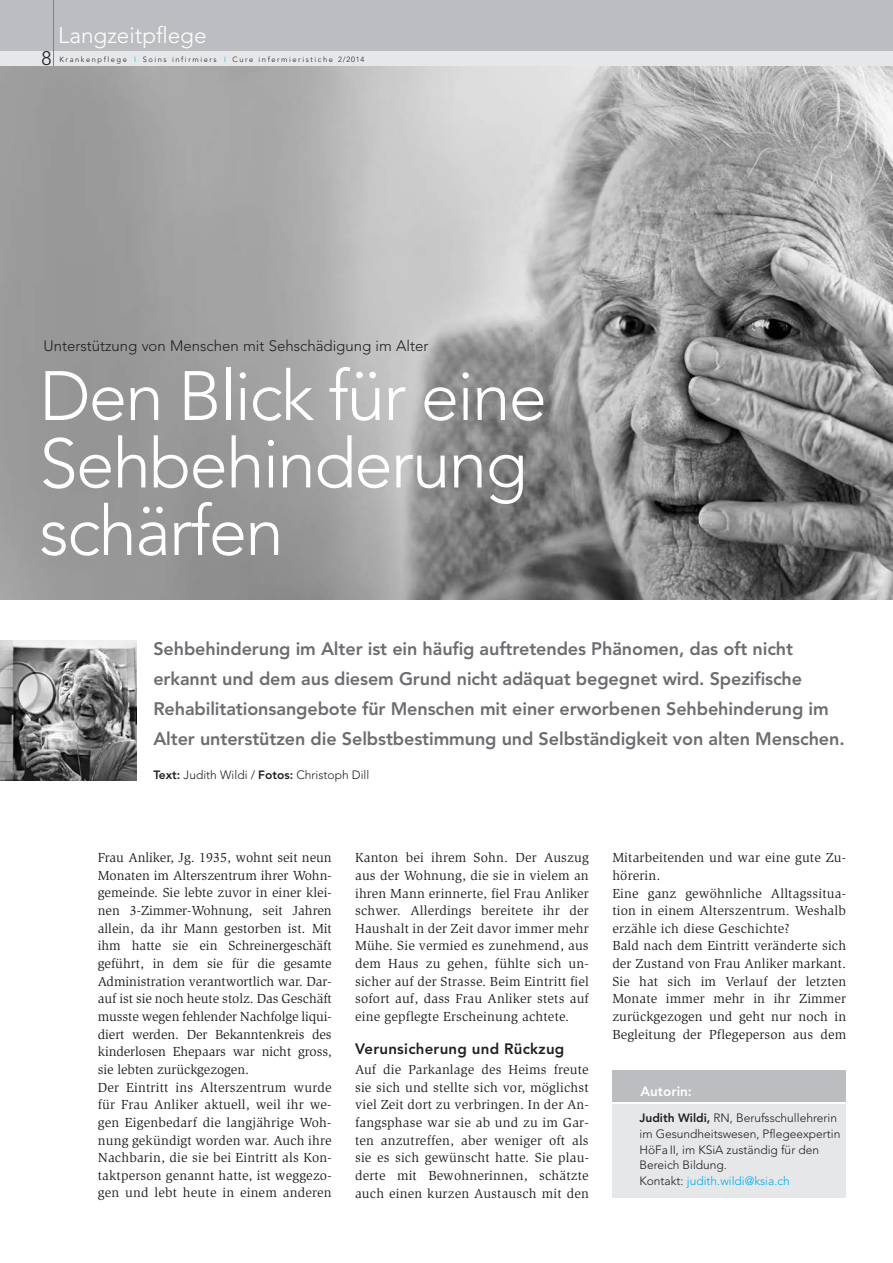
<style>
.page{position:relative;width:893px;height:1263px;background:#fff}
.page>*{position:absolute;margin:0;border:0;box-sizing:border-box;transform-origin:0 0}
.t1{font:300 69px/67.5px "Avenir";letter-spacing:-.025em;color:#fff}
.t2{font:300 22.5px "Avenir";color:#fff}
.t3{font:300 19.5px "Avenir";color:#231f20}
.t4{font:800 18px/30px "Avenir";letter-spacing:-.005em;color:#6c6d70}
.t5{font:300 15px "Avenir";color:#231f20}
.t6{font:800 15px "Avenir";letter-spacing:.02em;color:#231f20}
.t7{font:13.5px/17.7px "Slimbach";letter-spacing:.01em;color:#231f20;text-align:justify}
.t8{font:800 13.5px "Avenir";color:#fff}
.TBody{font:300 12px/15.8px "Avenir";color:#231f20}
.TFoot{font:300 12px "Avenir";color:#00aeef}
.t9{font:300 7.5px "Avenir";letter-spacing:.21em;color:#231f20}
.s1{color:#00aeef}
.s2{font-weight:800}
.s3{color:#231f20}
</style>
<div class="page">
<div style="left:0;top:51px;width:893px;height:16px;background:#e6e7e9"></div>
<div style="left:0;top:0;width:893px;height:51px;background:#bcbdc0"></div>
<hr style="left:53px;top:0;width:1px;height:67px;background:#00aeef">
<div style="left:612px;top:1104px;width:234px;height:93px;background:#e6e7e9"></div>
<div style="left:612px;top:1070px;width:234px;height:32px;background:#bcbdc0"></div>
<img style="left:0;top:67px;width:893px;height:532px">
<img style="left:0;top:641px;width:137px;height:139px">
<h1 class="t2" style="left:58px;top:26px;width:150px">Langzeitpflege</h1>
<p class="t3" style="left:42px;top:51px;width:12px">8</p>
<h1 class="t9" style="left:60px;top:56px;width:78px">Krankenpflege <span class="s1">I</span></h1>
<h1 class="t9" style="left:143px;top:56px;width:85px">Soins infirmiers <span class="s1">I</span></h1>
<h1 class="t9" style="left:233px;top:56px;width:133px">Cure infermieristiche 2/2014</h1>
<h3 class="t5" style="left:43px;top:340px;width:386px">Unterstützung von Menschen mit Sehschädigung im Alter</h3>
<h2 class="t1" style="left:39px;top:368px;width:509px">Den Blick für eine<br>Sehbehinderung schärfen</h2>
<h4 class="t4" style="left:153px;top:635px;width:693px">Sehbehinderung im Alter ist ein häufig auftretendes Phänomen, das oft nicht erkannt und dem aus diesem Grund nicht adäquat begegnet wird. Spezifische Rehabilitationsangebote für Menschen mit einer erworbenen Sehbehinderung im Alter unterstützen die Selbstbestimmung und Selbständigkeit von alten Menschen.</h4>
<h5 class="TBody" style="left:153px;top:768px;width:217px"><span class="s2">Text:</span> Judith Wildi / <span class="s2">Fotos:</span> Christoph Dill</h5>
<p class="t7" style="left:98px;top:850px;width:236px;text-align:left">Frau Anliker, Jg. 1935, wohnt seit neun Monaten im Alterszentrum ihrer Wohn&shy;gemeinde. Sie lebte zuvor in einer klei&shy;nen 3-Zimmer-Wohnung, seit Jahren allein, da ihr Mann gestorben ist. Mit ihm hatte sie ein Schreinergeschäft geführt, in dem sie für die gesamte Administration verantwortlich war. Dar&shy;auf ist sie noch heute stolz. Das Geschäft musste wegen fehlender Nachfolge liqui&shy;diert werden. Der Bekanntenkreis des kinderlosen Ehepaars war nicht gross, sie lebten zurückgezogen.<br>Der Eintritt ins Alterszentrum wurde für Frau Anliker aktuell, weil ihr we&shy;gen Eigenbedarf die langjährige Woh&shy;nung gekündigt worden war. Auch ihre Nachbarin, die sie bei Eintritt als Kon&shy;taktperson genannt hatte, ist weggezo&shy;gen und lebt heute in einem anderen</p>
<p class="t7" style="left:355px;top:850px;width:235px">Kanton bei ihrem Sohn. Der Auszug aus der Wohnung, die sie in vielem an ihren Mann erinnerte, fiel Frau Anliker schwer. Allerdings bereitete ihr der Haushalt in der Zeit davor immer mehr Mühe. Sie vermied es zunehmend, aus dem Haus zu gehen, fühlte sich un&shy;sicher auf der Strasse. Beim Eintritt fiel sofort auf, dass Frau Anliker stets auf eine gepflegte Erscheinung achtete.</p>
<h6 class="t6" style="left:355px;top:1042px;width:211px">Verunsicherung und Rückzug</h6>
<p class="t7" style="left:355px;top:1061px;width:235px">Auf die Parkanlage des Heims freute sie sich und stellte sich vor, möglichst viel Zeit dort zu verbringen. In der An&shy;fangsphase war sie ab und zu im Gar&shy;ten anzutreffen, aber weniger oft als sie es sich gewünscht hatte. Sie plau&shy;derte mit Bewohnerinnen, schätzte auch einen kurzen Austausch mit den</p>
<p class="t7" style="left:612px;top:850px;width:235px;text-align:left">Mitarbeitenden und war eine gute Zu&shy;hörerin.<br>Eine ganz gewöhnliche Alltagssitua&shy;tion in einem Alterszentrum. Weshalb erzähle ich diese Geschichte?<br>Bald nach dem Eintritt veränderte sich der Zustand von Frau Anliker markant.<br>Sie hat sich im Verlauf der letzten Monate immer mehr in ihr Zimmer zurückgezogen und geht nur noch in Begleitung der Pflegeperson aus dem</p>
<p class="t8" style="left:640px;top:1085px;width:53px">Autorin:</p>
<p class="TBody" style="left:639px;top:1111px;width:202px"><span class="s2">Judith Wildi,</span> RN, Berufsschullehrerin im Gesundheitswesen, Pflegeexpertin<br>HöFa II, im KSiA zuständig für den<br>Bereich Bildung.</p>
<p class="TFoot" style="left:639px;top:1176px;width:152px"><span class="s3">Kontakt:</span> judith.wildi@ksia.ch</p>
</div>
